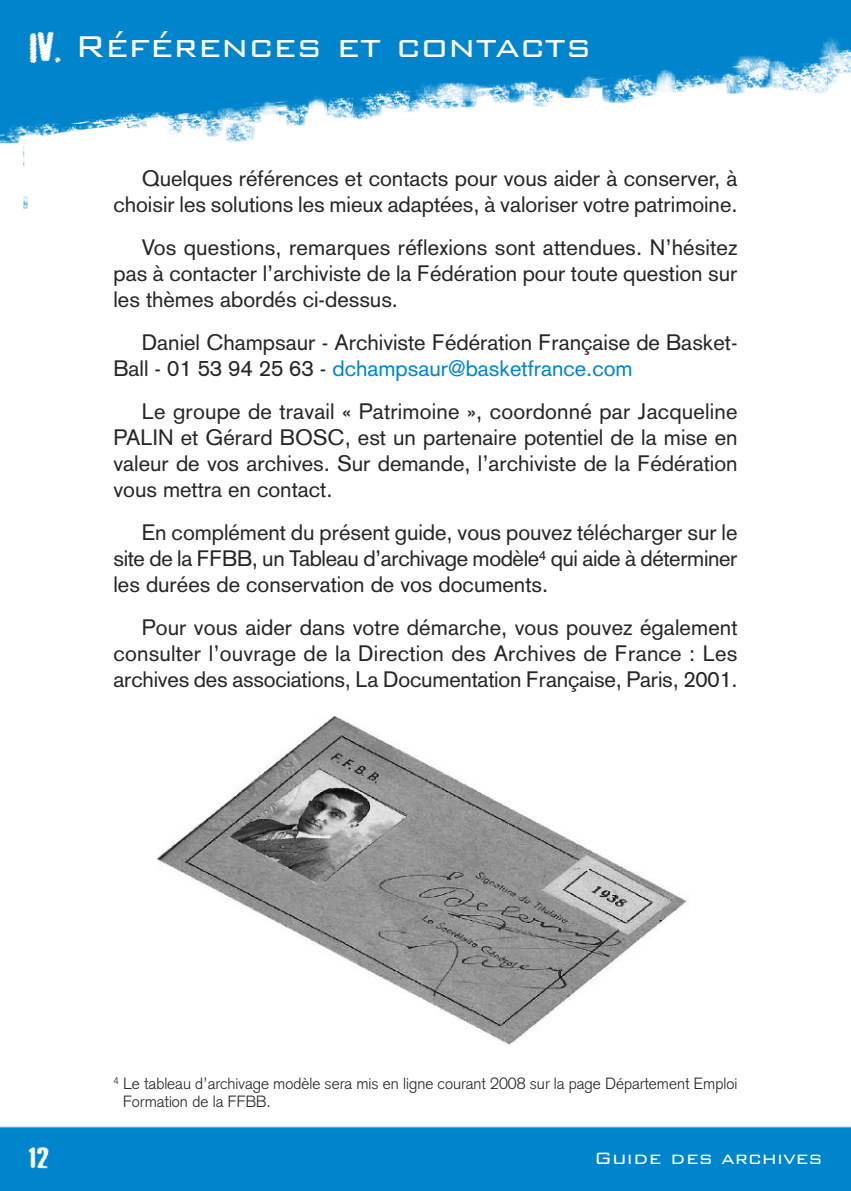
<style>
.page{position:relative;width:851px;height:1191px;background:#fff}
.page>*{position:absolute;margin:0;border:0;box-sizing:border-box;transform-origin:0 0}
.t1{font:300 40px "Bank Gothic BT";color:#fff}
.t2{font:22px/26px "Akzidenz Grotesk";color:#272627;text-align:justify}
.t3{font:300 22px "Bank Gothic BT";color:#fff}
.t4{font:22px "Acidreflux";color:#fff}
.t5{font:300 16px/18px "Akzidenz Grotesk";color:#272627}
.s1{font-family:"Acidreflux";font-weight:400;font-size:32px}
.s2{color:#0085cc}
</style>
<div class="page">
<img style="left:0;top:1px;width:850px;height:1190px">
<img style="left:158px;top:716px;width:535px;height:331px">
<h1 class="t1" style="left:28px;top:25px;width:564px"><span class="s1">IV.</span> Références et contacts</h1>
<p class="t2" style="left:113px;top:165px;width:625px;text-align:right">Quelques références et contacts pour vous aider à conserver, à choisir les solutions les mieux adaptées, à valoriser votre patrimoine.</p>
<p class="t2" style="left:113px;top:234px;width:625px;text-indent:28px">Vos questions, remarques réflexions sont attendues. N’hésitez pas à contacter l’archiviste de la Fédération pour toute question sur les thèmes abordés ci-dessus.</p>
<p class="t2" style="left:113px;top:329px;width:625px;text-indent:28px">Daniel Champsaur - Archiviste Fédération Française de Basket-<br>Ball - 01 53 94 25 63 - <span class="s2">dchampsaur@basketfrance.com</span></p>
<p class="t2" style="left:113px;top:398px;width:625px;text-indent:28px">Le groupe de travail « Patrimoine », coordonné par Jacqueline PALIN et Gérard BOSC, est un partenaire potentiel de la mise en valeur de vos archives. Sur demande, l’archiviste de la Fédération vous mettra en contact.</p>
<p class="t2" style="left:113px;top:519px;width:625px;text-indent:28px">En complément du présent guide, vous pouvez télécharger sur le site de la FFBB, un Tableau d’archivage modèle<sup>4</sup> qui aide à déterminer les durées de conservation de vos documents.</p>
<p class="t2" style="left:113px;top:614px;width:625px;text-indent:28px">Pour vous aider dans votre démarche, vous pouvez également consulter l’ouvrage de la Direction des Archives de France : Les archives des associations, La Documentation Française, Paris, 2001.</p>
<p class="t5" style="left:123px;top:1074px;width:615px;text-indent:-10px"><sup>4</sup> Le tableau d’archivage modèle sera mis en ligne courant 2008 sur la page Département Emploi<br>Formation de la FFBB.</p>
<p class="t4" style="left:28px;top:1146px;width:22px">12</p>
<p class="t3" style="left:594px;top:1146px;width:230px">Guide des archives</p>
</div>
